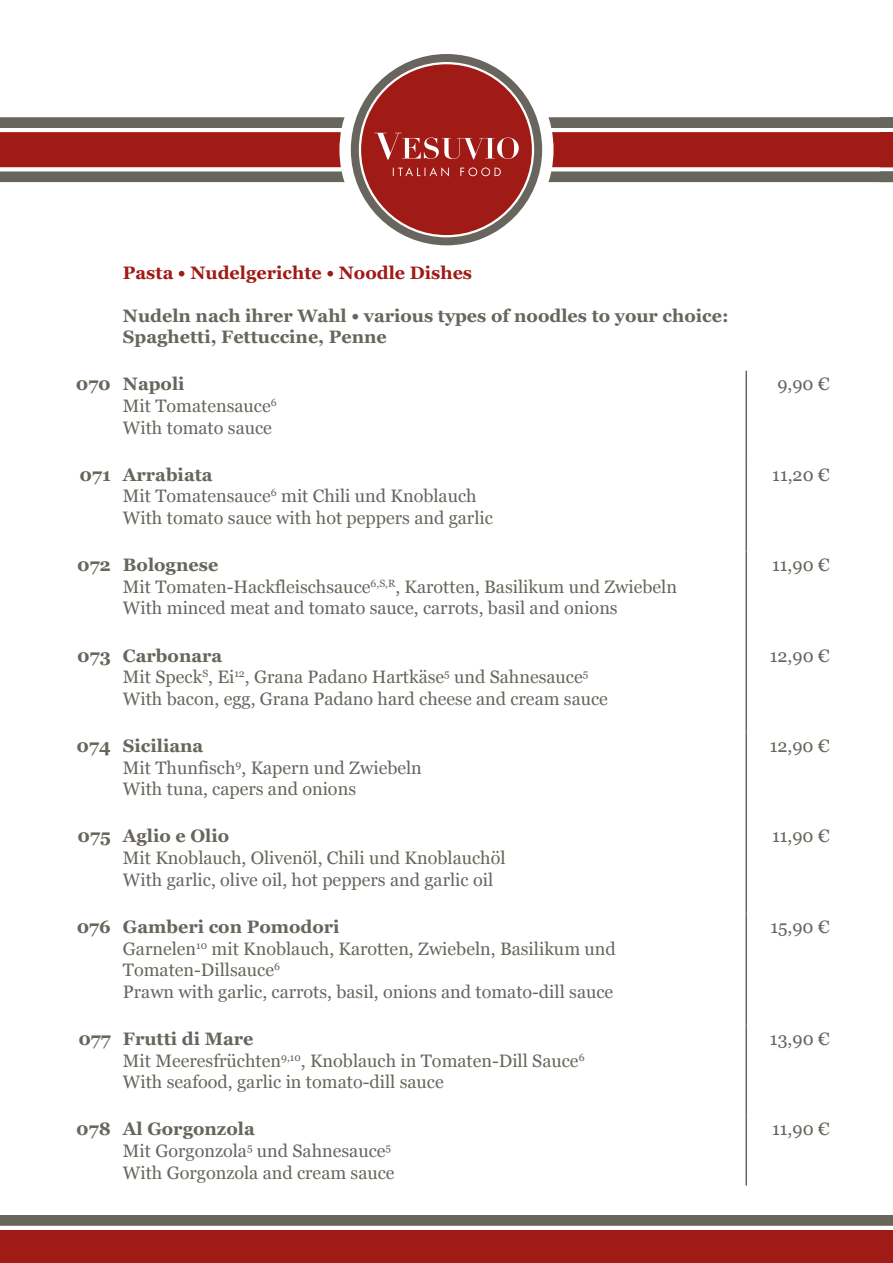
<style>
.page{position:relative;width:893px;height:1263px;background:#fff}
.page>*{position:absolute;margin:0;border:0;box-sizing:border-box;transform-origin:0 0}
.t1{font:18px/21.6px "Vani";color:#68655d}
.t2{font:700 18px/21.6px "Vani";color:#68655d}
.t3{font:700 18px "Vani";color:#a01a16}
.s1{font-weight:700}
</style>
<div class="page">
<hr style="left:745px;top:823px;width:2px;height:90px;background:#68655d">
<hr style="left:745px;top:913px;width:2px;height:112px;background:#68655d">
<hr style="left:745px;top:1025px;width:2px;height:91px;background:#68655d">
<hr style="left:745px;top:1116px;width:2px;height:69px;background:#68655d">
<hr style="left:745px;top:371px;width:2px;height:90px;background:#68655d">
<hr style="left:745px;top:461px;width:2px;height:91px;background:#68655d">
<hr style="left:745px;top:552px;width:2px;height:90px;background:#68655d">
<hr style="left:745px;top:642px;width:2px;height:90px;background:#68655d">
<hr style="left:745px;top:732px;width:2px;height:91px;background:#68655d">
<svg style="left:0;top:117px;width:345px;height:65px;background:#9a514c"></svg>
<div style="left:340px;top:43px;width:213px;height:213px;background:#fff;border-radius:50%"></div>
<svg style="left:351px;top:54px;width:191px;height:191px;background:#7a7871"></svg>
<div style="left:360px;top:63px;width:173px;height:173px;background:#a01a16;border-radius:50%"></div>
<svg style="left:374px;top:133px;width:145px;height:27px"></svg>
<svg style="left:393px;top:167px;width:108px;height:9px"></svg>
<svg style="left:0;top:1215px;width:893px;height:48px;background:#9b3e3a"></svg>
<svg style="left:548px;top:117px;width:345px;height:65px;background:#9b534f"></svg>
<p class="t3" style="left:123px;top:262px;width:351px">Pasta • Nudelgerichte • Noodle Dishes</p>
<p class="t2" style="left:123px;top:304px;width:607px">Nudeln nach ihrer Wahl • various types of noodles to your choice:<br>Spaghetti, Fettuccine, Penne</p>
<p class="t1" style="left:123px;top:373px;width:155px;text-indent:-47px"><span class="s1">070 Napoli<br></span>Mit Tomatensauce<sup>6<br></sup>With tomato sauce</p>
<p class="t1" style="left:777px;top:373px;width:54px">9,90 €</p>
<p class="t1" style="left:123px;top:464px;width:371px;text-indent:-43px"><span class="s1">071 Arrabiata<br></span>Mit Tomatensauce<sup>6</sup> mit Chili und Knoblauch<br>With tomato sauce with hot peppers and garlic</p>
<p class="t1" style="left:772px;top:464px;width:59px">11,20 €</p>
<p class="t1" style="left:123px;top:554px;width:556px;text-indent:-46px"><span class="s1">072 Bolognese<br></span>Mit Tomaten-Hackfleischsauce<sup>6,S,R</sup>, Karotten, Basilikum und Zwiebeln<br>With minced meat and tomato sauce, carrots, basil and onions</p>
<p class="t1" style="left:772px;top:554px;width:59px">11,90 €</p>
<p class="t1" style="left:123px;top:645px;width:487px;text-indent:-46px"><span class="s1">073 Carbonara<br></span>Mit Speck<sup>S</sup>, Ei<sup>12</sup>, Grana Padano Hartkäse<sup>5</sup> und Sahnesauce<sup>5<br></sup>With bacon, egg, Grana Padano hard cheese and cream sauce</p>
<p class="t1" style="left:770px;top:645px;width:61px">12,90 €</p>
<p class="t1" style="left:123px;top:735px;width:300px;text-indent:-46px"><span class="s1">074 Siciliana<br></span>Mit Thunfisch<sup>9</sup>, Kapern und Zwiebeln<br>With tuna, capers and onions</p>
<p class="t1" style="left:770px;top:735px;width:61px">12,90 €</p>
<p class="t2" style="left:78px;top:825px;width:153px">075 Aglio e Olio</p>
<p class="t1" style="left:123px;top:847px;width:384px">Mit Knoblauch, Olivenöl, Chili und Knoblauchöl<br>With garlic, olive oil, hot peppers and garlic oil</p>
<p class="t1" style="left:772px;top:825px;width:59px">11,90 €</p>
<p class="t1" style="left:123px;top:916px;width:494px;text-indent:-46px"><span class="s1">076 Gamberi con Pomodori<br></span>Garnelen<sup>10</sup> mit Knoblauch, Karotten, Zwiebeln, Basilikum und Tomaten-Dillsauce<sup>6<br></sup>Prawn with garlic, carrots, basil, onions and tomato-dill sauce</p>
<p class="t1" style="left:770px;top:916px;width:61px">15,90 €</p>
<p class="t1" style="left:123px;top:1028px;width:463px;text-indent:-45px"><span class="s1">077 Frutti di Mare<br></span>Mit Meeresfrüchten<sup>9,10</sup>, Knoblauch in Tomaten-Dill Sauce<sup>6<br></sup>With seafood, garlic in tomato-dill sauce</p>
<p class="t1" style="left:770px;top:1028px;width:61px">13,90 €</p>
<p class="t1" style="left:123px;top:1118px;width:273px;text-indent:-47px"><span class="s1">078 Al Gorgonzola<br></span>Mit Gorgonzola<sup>5</sup> und Sahnesauce<sup>5<br></sup>With Gorgonzola and cream sauce</p>
<p class="t1" style="left:772px;top:1118px;width:59px">11,90 €</p>
</div>
